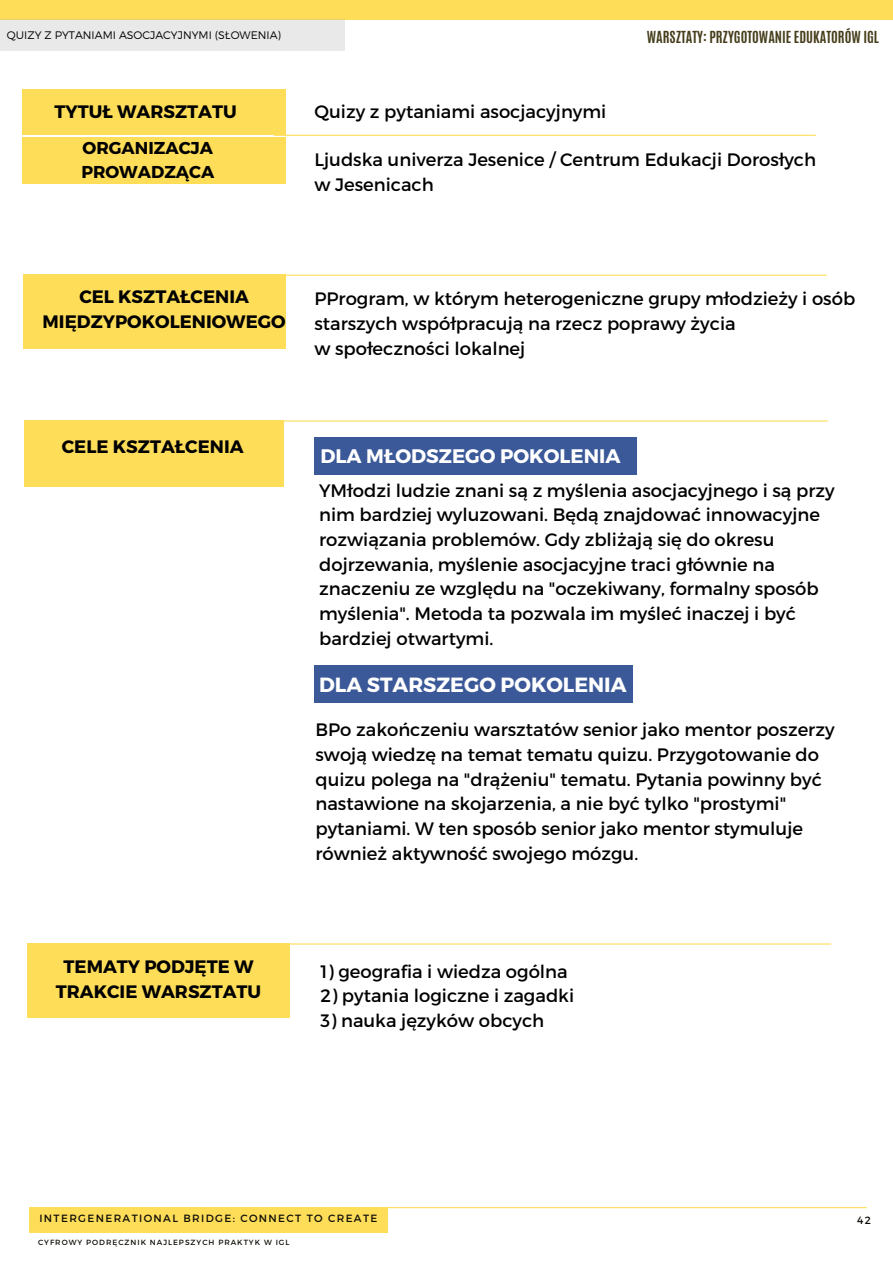
<style>
.page{position:relative;width:893px;height:1264px;background:#fff}
.page>*{position:absolute;margin:0;border:0;box-sizing:border-box;transform-origin:0 0}
.t1{font:700 20.55px "Montserrat";color:#fff}
.t2{font:700 19.65px "Montserrat";color:#fff}
.t3{font:18px/24.8px "Montserrat";color:#000}
.t4{font:700 18px/24.8px "Montserrat";color:#000;text-align:center}
.t5{font:700 17.25px/23.7px "Montserrat";color:#000}
.t6{font:700 13.8px "Antonio";color:#463e1b}
.t7{font:300 10.95px "Montserrat";color:#000}
.t8{font:10.5px "Montserrat";letter-spacing:.13em;color:#0e0d07}
.t9{font:7.5px "Montserrat";letter-spacing:.13em;color:#0e0d07}
</style>
<div class="page">
<div style="left:29px;top:1206px;width:359px;height:26px;background:#fedd59"></div>
<hr style="left:379px;top:1206px;width:487px;height:2px;background:#fedd59">
<div style="left:0;top:0;width:892px;height:20px;background:#fedd59"></div>
<div style="left:24px;top:420px;width:259px;height:67px;background:#fedd59"></div>
<div style="left:22px;top:89px;width:263px;height:46px;background:#fedd59"></div>
<div style="left:22px;top:138px;width:263px;height:45px;background:#fedd59"></div>
<div style="left:23px;top:275px;width:262px;height:73px;background:#fedd59"></div>
<div style="left:314px;top:665px;width:318px;height:38px;background:#3b5998"></div>
<hr style="left:274px;top:135px;width:541px;height:1px;background:#fedd59">
<hr style="left:282px;top:275px;width:544px;height:1px;background:#fedd59">
<hr style="left:281px;top:420px;width:546px;height:1px;background:#fedd59">
<div style="left:28px;top:943px;width:261px;height:74px;background:#fedd59"></div>
<hr style="left:286px;top:943px;width:544px;height:1px;background:#fedd59">
<div style="left:314px;top:437px;width:322px;height:37px;background:#3b5998"></div>
<div style="left:0;top:20px;width:345px;height:31px;background:#e9e9e9"></div>
<p class="t7" style="left:7px;top:28px;width:276px">QUIZY Z PYTANIAMI ASOCJACYJNYMI (SŁOWENIA)</p>
<p class="t6" style="left:646px;top:27px;width:234px">WARSZTATY: PRZYGOTOWANIE EDUKATORÓW IGL</p>
<p class="t4" style="left:55px;top:98px;width:183px">TYTUŁ WARSZTATU</p>
<p class="t3" style="left:314px;top:98px;width:293px">Quizy z pytaniami asocjacyjnymi</p>
<p class="t5" style="left:81px;top:135px;width:134px">ORGANIZACJA<br>PROWADZĄCA</p>
<p class="t3" style="left:314px;top:147px;width:503px">Ljudska univerza Jesenice / Centrum Edukacji Dorosłych w Jesenicach</p>
<p class="t4" style="left:43px;top:283px;width:244px">CEL KSZTAŁCENIA<br>MIĘDZYPOKOLENIOWEGO</p>
<p class="t3" style="left:314px;top:285px;width:542px">PProgram, w którym heterogeniczne grupy młodzieży i osób starszych współpracują na rzecz poprawy życia<br>w społeczności lokalnej</p>
<p class="t4" style="left:62px;top:434px;width:183px">CELE KSZTAŁCENIA</p>
<p class="t2" style="left:320px;top:443px;width:301px">DLA MŁODSZEGO POKOLENIA</p>
<p class="t3" style="left:319px;top:477px;width:517px">YMłodzi ludzie znani są z myślenia asocjacyjnego i są przy nim bardziej wyluzowani. Będą znajdować innowacyjne rozwiązania problemów. Gdy zbliżają się do okresu dojrzewania, myślenie asocjacyjne traci głównie na znaczeniu ze względu na "oczekiwany, formalny sposób myślenia". Metoda ta pozwala im myśleć inaczej i być bardziej otwartymi.</p>
<p class="t1" style="left:319px;top:671px;width:309px">DLA STARSZEGO POKOLENIA</p>
<p class="t3" style="left:315px;top:716px;width:520px">BPo zakończeniu warsztatów senior jako mentor poszerzy swoją wiedzę na temat tematu quizu. Przygotowanie do quizu polega na "drążeniu" tematu. Pytania powinny być nastawione na skojarzenia, a nie być tylko "prostymi" pytaniami. W ten sposób senior jako mentor stymuluje również aktywność swojego mózgu.</p>
<p class="t4" style="left:56px;top:953px;width:207px">TEMATY PODJĘTE W<br>TRAKCIE WARSZTATU</p>
<p class="t3" style="left:320px;top:957px;width:249px">1) geografia i wiedza ogólna</p>
<p class="t3" style="left:320px;top:982px;width:255px">2) pytania logiczne i zagadki</p>
<p class="t3" style="left:320px;top:1007px;width:225px">3) nauka języków obcych</p>
<p class="t8" style="left:39px;top:1211px;width:339px">INTERGENERATIONAL BRIDGE: CONNECT TO CREATE</p>
<p class="t9" style="left:38px;top:1237px;width:253px">CYFROWY PODRĘCZNIK NAJLEPSZYCH PRAKTYK W IGL</p>
<p class="t8" style="left:857px;top:1212px;width:15px">42</p>
</div>
